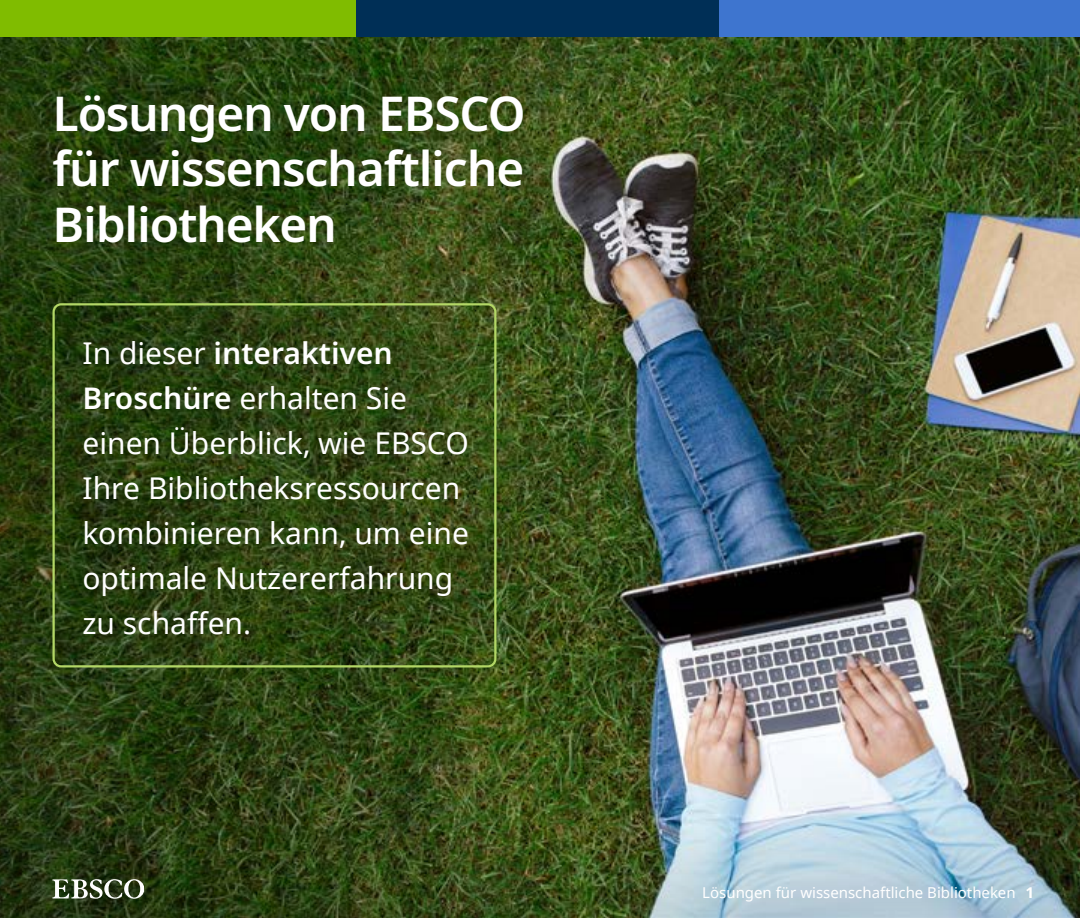
<style>
.page{position:relative;width:1080px;height:918px;background:#fff}
.page>*{position:absolute;margin:0;border:0;box-sizing:border-box;transform-origin:0 0}
.H1{font:600 48px/55.5px "Noto Sans";letter-spacing:-.025em;color:#fff;text-align:justify}
.H1-2{font:30px/45px "Noto Sans";color:#fff}
.t1{font:15px "Noto Sans";color:#fff}
.Number_grey{font:700 15px "Noto Sans";color:#fff}
.s1{font-weight:600}
</style>
<div class="page">
<img style="left:800px;top:37px;width:280px;height:753px">
<svg style="left:800px;top:790px;width:280px;height:128px"></svg>
<img style="left:0;top:37px;width:800px;height:881px">
<div style="left:0;top:0;width:357px;height:37px;background:#80bc00"></div>
<div style="left:357px;top:0;width:362px;height:37px;background:#002f56"></div>
<div style="left:719px;top:0;width:361px;height:37px;background:#3e75cf"></div>
<div style="left:52px;top:303px;width:444px;height:364px;border:2px solid #b3d766;border-radius:8px"></div>
<svg style="left:52px;top:879px;width:92px;height:19px"></svg>
<p class="H1" style="left:52px;top:87px;width:475px">Lösungen von EBSCO für wissenschaftliche Bibliotheken</p>
<p class="H1-2" style="left:82px;top:332px;width:388px">In dieser <span class="s1">interaktiven<br>Broschüre</span> erhalten Sie einen Überblick, wie EBSCO<br>Ihre Bibliotheksressourcen kombinieren kann, um eine optimale Nutzererfahrung zu schaffen.</p>
<p class="t1" style="left:702px;top:883px;width:315px">Lösungen für wissenschaftliche Bibliotheken</p>
<p class="Number_grey" style="left:1026px;top:882px;width:10px">1</p>
</div>
